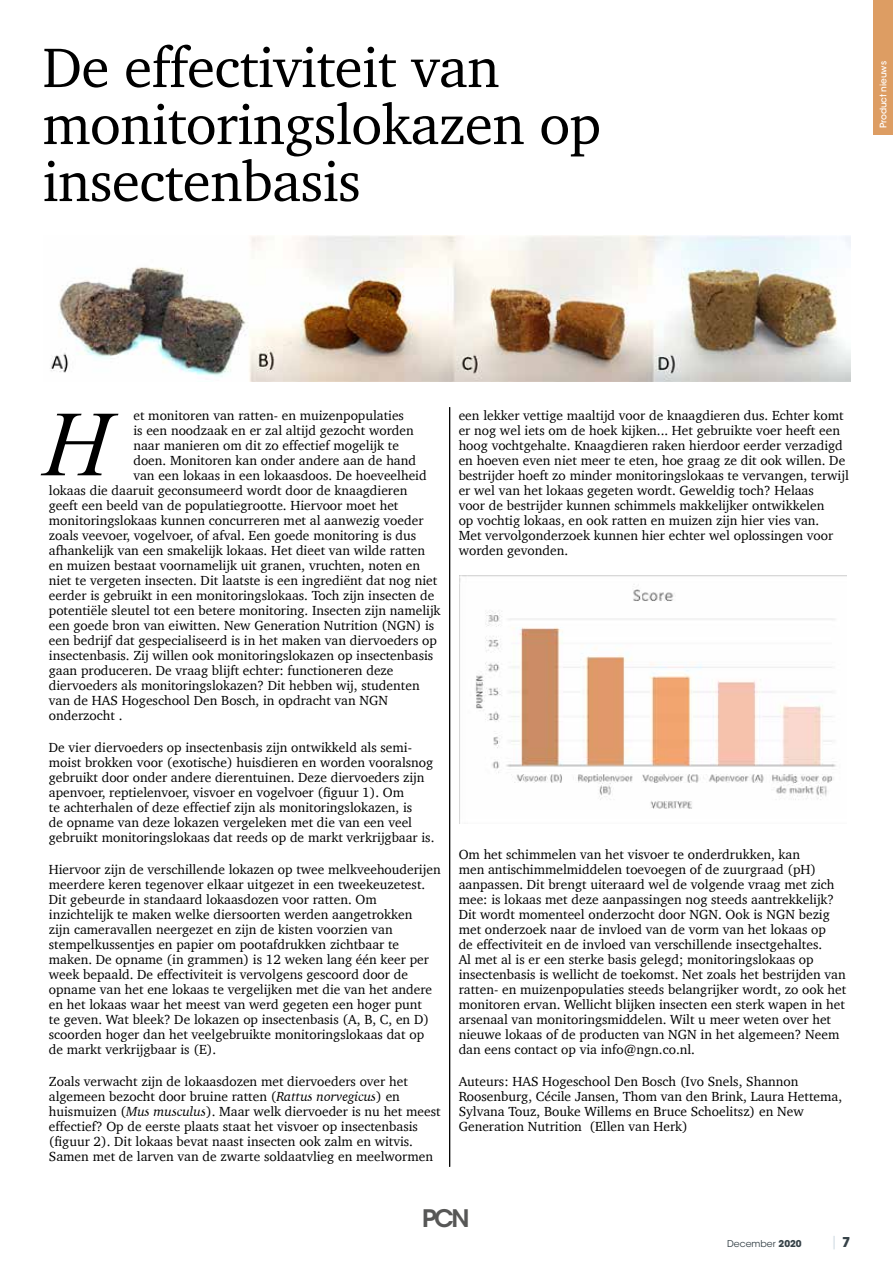
<style>
.page{position:relative;width:893px;height:1263px;background:#fff}
.page>*{position:absolute;margin:0;border:0;box-sizing:border-box;transform-origin:0 0}
.t1{font:italic 93px "Times New Roman";color:#000}
.t2{font:57px/57px "Charter";letter-spacing:-.01em;color:#000}
.t3{font:600 24px "ITC Avant Garde Std";color:#575756}
.t4{font:13.5px/15px "Charter";color:#000}
.t5{font:13.5px "ITC Avant Garde Std";color:#d1dce3}
.t6{font:9.3px "ITC Avant Garde Std";color:#364248}
.t7{font:500 9px "ITC Avant Garde Std";letter-spacing:-.01em;color:#fff}
.s1{font-style:italic}
.s2{font-weight:700}
.s3{font-weight:700;color:#364248}
</style>
<div class="page">
<img style="left:50px;top:236px;width:800px;height:145px">
<hr style="left:449px;top:407px;width:1px;height:760px;background:#000">
<img style="left:460px;top:576px;width:386px;height:233px">
<div style="left:873px;top:0;width:20px;height:134px;background:#dd9d63"></div>
<h2 class="t2" style="left:43px;top:38px;width:560px">De effectiviteit van monitoringslokazen op insectenbasis</h2>
<p class="t7" style="left:877px;top:128px;width:68px;rotate:-90deg">Product nieuws</p>
<p class="t4" style="left:133px;top:408px;width:272px">et monitoren van ratten- en muizenpopulaties</p>
<p class="t4" style="left:133px;top:423px;width:282px">is een noodzaak en er zal altijd gezocht worden</p>
<p class="t4" style="left:133px;top:438px;width:267px">naar manieren om dit zo effectief mogelijk te</p>
<p class="t4" style="left:133px;top:453px;width:284px">doen. Monitoren kan onder andere aan de hand</p>
<p class="t4" style="left:133px;top:468px;width:295px">van een lokaas in een lokaasdoos. De hoeveelheid</p>
<p class="t4" style="left:49px;top:483px;width:360px">lokaas die daaruit geconsumeerd wordt door de knaagdieren</p>
<p class="t4" style="left:49px;top:498px;width:351px">geeft een beeld van de populatiegrootte. Hiervoor moet het</p>
<p class="t4" style="left:49px;top:513px;width:376px">monitoringslokaas kunnen concurreren met al aanwezig voeder</p>
<p class="t4" style="left:49px;top:528px;width:369px">zoals veevoer, vogelvoer, of afval. Een goede monitoring is dus</p>
<p class="t4" style="left:49px;top:543px;width:378px">afhankelijk van een smakelijk lokaas. Het dieet van wilde ratten</p>
<p class="t4" style="left:49px;top:558px;width:373px">en muizen bestaat voornamelijk uit granen, vruchten, noten en</p>
<p class="t4" style="left:49px;top:573px;width:390px">niet te vergeten insecten. Dit laatste is een ingrediënt dat nog niet</p>
<p class="t4" style="left:49px;top:588px;width:387px">eerder is gebruikt in een monitoringslokaas. Toch zijn insecten de</p>
<p class="t4" style="left:49px;top:603px;width:393px">potentiële sleutel tot een betere monitoring. Insecten zijn namelijk</p>
<p class="t4" style="left:49px;top:618px;width:387px">een goede bron van eiwitten. New Generation Nutrition (NGN) is</p>
<p class="t4" style="left:49px;top:633px;width:390px">een bedrijf dat gespecialiseerd is in het maken van diervoeders op</p>
<p class="t4" style="left:49px;top:648px;width:386px">insectenbasis. Zij willen ook monitoringslokazen op insectenbasis</p>
<p class="t4" style="left:49px;top:663px;width:346px">gaan produceren. De vraag blijft echter: functioneren deze</p>
<p class="t4" style="left:49px;top:678px;width:372px">diervoeders als monitoringslokazen? Dit hebben wij, studenten</p>
<p class="t4" style="left:49px;top:693px;width:341px">van de HAS Hogeschool Den Bosch, in opdracht van NGN</p>
<p class="t4" style="left:49px;top:708px;width:75px">onderzocht .</p>
<p class="t4" style="left:49px;top:740px;width:387px">De vier diervoeders op insectenbasis zijn ontwikkeld als semi&shy;moist brokken voor (exotische) huisdieren en worden vooralsnog gebruikt door onder andere dierentuinen. Deze diervoeders zijn apenvoer, reptielenvoer, visvoer en vogelvoer (figuur 1). Om<br>te achterhalen of deze effectief zijn als monitoringslokazen, is<br>de opname van deze lokazen vergeleken met die van een veel gebruikt monitoringslokaas dat reeds op de markt verkrijgbaar is.</p>
<p class="t4" style="left:49px;top:862px;width:393px">Hiervoor zijn de verschillende lokazen op twee melkveehouderijen meerdere keren tegenover elkaar uitgezet in een tweekeuzetest.<br>Dit gebeurde in standaard lokaasdozen voor ratten. Om inzichtelijk te maken welke diersoorten werden aangetrokken<br>zijn cameravallen neergezet en zijn de kisten voorzien van stempelkussentjes en papier om pootafdrukken zichtbaar te maken. De opname (in grammen) is 12 weken lang één keer per week bepaald. De effectiviteit is vervolgens gescoord door de opname van het ene lokaas te vergelijken met die van het andere en het lokaas waar het meest van werd gegeten een hoger punt<br>te geven. Wat bleek? De lokazen op insectenbasis (A, B, C, en D) scoorden hoger dan het veelgebruikte monitoringslokaas dat op de markt verkrijgbaar is (E).</p>
<p class="t4" style="left:49px;top:1074px;width:393px">Zoals verwacht zijn de lokaasdozen met diervoeders over het algemeen bezocht door bruine ratten (<span class="s1">Rattus norvegicus</span>) en huismuizen (<span class="s1">Mus musculus</span>). Maar welk diervoeder is nu het meest effectief? Op de eerste plaats staat het visvoer op insectenbasis (figuur 2). Dit lokaas bevat naast insecten ook zalm en witvis.<br>Samen met de larven van de zwarte soldaatvlieg en meelwormen</p>
<h1 class="t1" style="left:43px;top:380px;width:69px">H</h1>
<p class="t4" style="left:459px;top:408px;width:392px">een lekker vettige maaltijd voor de knaagdieren dus. Echter komt er nog wel iets om de hoek kijken... Het gebruikte voer heeft een hoog vochtgehalte. Knaagdieren raken hierdoor eerder verzadigd en hoeven even niet meer te eten, hoe graag ze dit ook willen. De bestrijder hoeft zo minder monitoringslokaas te vervangen, terwijl er wel van het lokaas gegeten wordt. Geweldig toch? Helaas<br>voor de bestrijder kunnen schimmels makkelijker ontwikkelen<br>op vochtig lokaas, en ook ratten en muizen zijn hier vies van.<br>Met vervolgonderzoek kunnen hier echter wel oplossingen voor worden gevonden.</p>
<p class="t4" style="left:459px;top:847px;width:389px">Om het schimmelen van het visvoer te onderdrukken, kan<br>men antischimmelmiddelen toevoegen of de zuurgraad (pH) aanpassen. Dit brengt uiteraard wel de volgende vraag met zich mee: is lokaas met deze aanpassingen nog steeds aantrekkelijk?<br>Dit wordt momenteel onderzocht door NGN. Ook is NGN bezig met onderzoek naar de invloed van de vorm van het lokaas op<br>de effectiviteit en de invloed van verschillende insectgehaltes.<br>Al met al is er een sterke basis gelegd; monitoringslokaas op insectenbasis is wellicht de toekomst. Net zoals het bestrijden van ratten- en muizenpopulaties steeds belangrijker wordt, zo ook het monitoren ervan. Wellicht blijken insecten een sterk wapen in het arsenaal van monitoringsmiddelen. Wilt u meer weten over het nieuwe lokaas of de producten van NGN in het algemeen? Neem dan eens contact op via info@ngn.co.nl.</p>
<p class="t4" style="left:459px;top:1074px;width:385px">Auteurs: HAS Hogeschool Den Bosch (Ivo Snels, Shannon Roosenburg, Cécile Jansen, Thom van den Brink, Laura Hettema, Sylvana Touz, Bouke Willems en Bruce Schoelitsz) en New Generation Nutrition (Ellen van Herk)</p>
<h3 class="t3" style="left:422px;top:1203px;width:49px">PCN</h3>
<p class="t6" style="left:727px;top:1238px;width:76px">December <span class="s2">2020</span></p>
<p class="t5" style="left:830px;top:1233px;width:22px">| <span class="s3">7</span></p>
</div>
